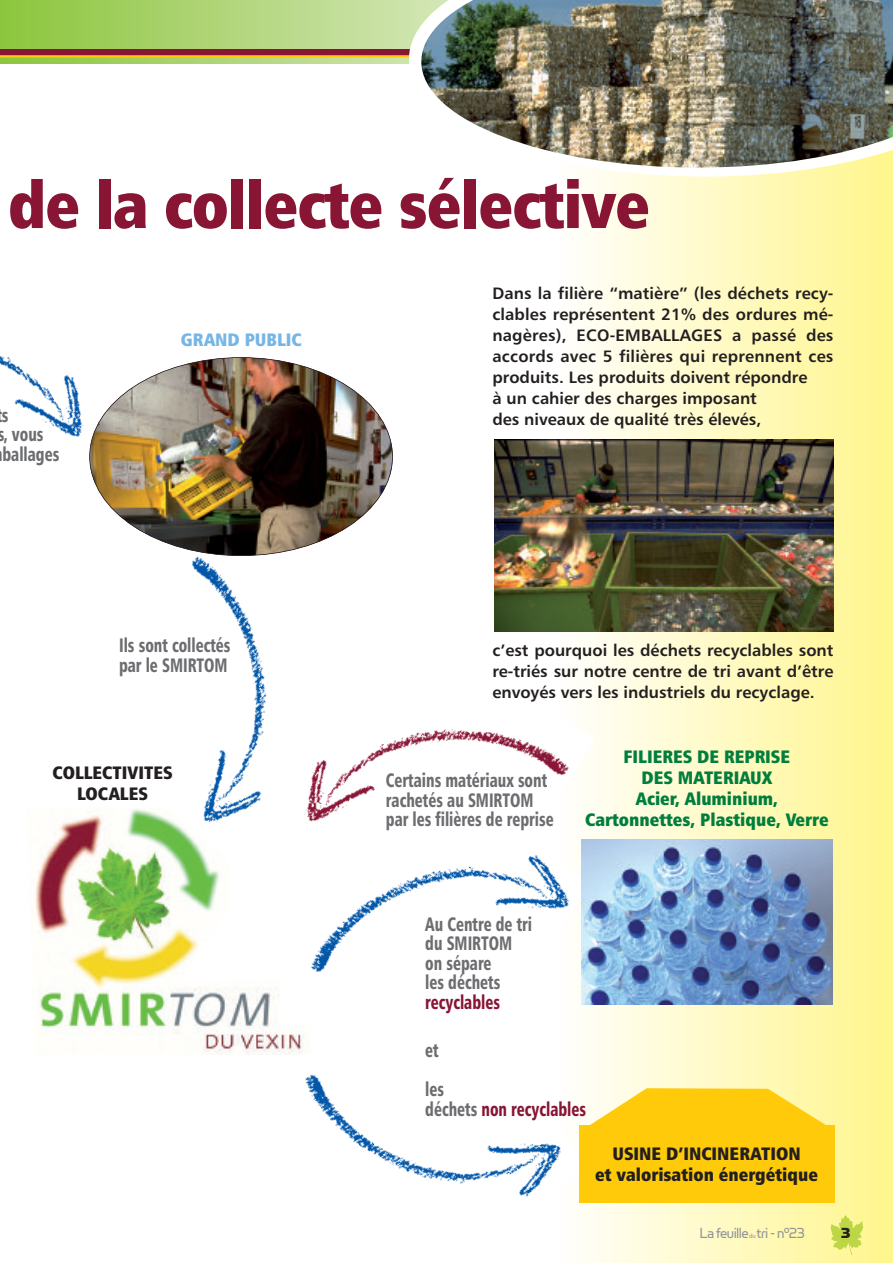
<style>
.page{position:relative;width:893px;height:1263px;background:#fff}
.page>*{position:absolute;margin:0;border:0;box-sizing:border-box;transform-origin:0 0}
.t1{font:65.4px "Humanist 777 BT Extra Black Cond B";letter-spacing:-.02em;color:#881534}
.t2{font:19.5px/19.5px "Humanist 777 BT Black Condensed B";color:#6c6d70;scale:.8 1}
.t3{font:19.5px "Humanist 777 BT Black Condensed B";color:#881534;scale:.8 1}
.t4{font:18px/21px "Humanist 777 BT Extra Black Cond B";color:#007e3d;text-align:center}
.t5{font:18px/21px "Humanist 777 BT Extra Black Cond B";color:#231f20;text-align:center}
.t6{font:18px "Humanist 777 BT Extra Black Cond B";color:#77b6e4}
.t7{font:16.5px/21px "Humanist 777 BT Bold B";color:#231f20}
.t8{font:16.5px "Simian Display Orangutan";letter-spacing:-.035em;color:#939598;scale:.93 1}
.t9{font:16.5px "Simian Display Chimpanzee";color:#231f20}
.s1{color:#6c6d70}
.s2{font-size:7.5px}
</style>
<div class="page">
<div style="left:559px;top:0;width:334px;height:1263px;background:linear-gradient(to right,#fffefd,#fef58b)"></div>
<img style="left:0;top:355px;width:112px;height:142px">
<img style="left:156px;top:539px;width:170px;height:268px">
<img style="left:307px;top:1085px;width:281px;height:178px">
<img style="left:280px;top:617px;width:315px;height:222px">
<svg style="left:0;top:0;width:409px;height:64px;background:#add473"></svg>
<div style="left:0;top:49px;width:823px;height:6px;background:#881534"></div>
<hr style="left:0;top:55px;width:794px;height:2px;background:#feca0a">
<svg style="left:409px;top:0;width:484px;height:177px"></svg>
<img style="left:421px;top:0;width:472px;height:168px">
<svg style="left:830px;top:1215px;width:33px;height:39px"></svg>
<img style="left:90px;top:358px;width:302px;height:198px;border-radius:50%">
<img style="left:494px;top:440px;width:339px;height:192px">
<img style="left:32px;top:807px;width:260px;height:248px">
<img style="left:292px;top:774px;width:298px;height:311px">
<svg style="left:583px;top:1088px;width:250px;height:37px;background:#fed842"></svg>
<div style="left:579px;top:1125px;width:255px;height:78px;background:#feca0a"></div>
<img style="left:582px;top:839px;width:251px;height:165px">
<h1 class="t1" style="left:8px;top:179px;width:644px">de la collecte sélective</h1>
<p class="t2" style="left:-3px;top:407px;width:79px">s<br>s, vous ballages</p>
<p class="t6" style="left:181px;top:333px;width:122px">GRAND PUBLIC</p>
<p class="t2" style="left:119px;top:637px;width:141px">Ils sont collectés par le SMIRTOM</p>
<p class="t5" style="left:53px;top:764px;width:122px">COLLECTIVITES<br>LOCALES</p>
<p class="t7" style="left:492px;top:284px;width:343px">Dans la filière “matière” (les déchets recy&shy;clables représentent 21% des ordures mé&shy;nagères), ECO-EMBALLAGES a passé des accords avec 5 filières qui reprennent ces produits. Les produits doivent répondre<br>à un cahier des charges imposant<br>des niveaux de qualité très élevés,</p>
<p class="t7" style="left:492px;top:641px;width:343px;text-align:justify">c’est pourquoi les déchets recyclables sont re-triés sur notre centre de tri avant d’être envoyés vers les industriels du recyclage.</p>
<p class="t2" style="left:386px;top:772px;width:211px">Certains matériaux sont rachetés au SMIRTOM par les filières de reprise</p>
<p class="t4" style="left:585px;top:748px;width:245px">FILIERES DE REPRISE<br>DES MATERIAUX<br>Acier, Aluminium,<br>Cartonnettes, Plastique, Verre</p>
<p class="t2" style="left:425px;top:916px;width:135px">Au Centre de tri du SMIRTOM on sépare<br>les déchets</p>
<p class="t3" style="left:425px;top:994px;width:95px">recyclables</p>
<p class="t2" style="left:425px;top:1032px;width:25px;line-height:39px">et les</p>
<p class="t3" style="left:425px;top:1101px;width:203px"><span class="s1">déchets</span> non recyclables</p>
<p class="t5" style="left:595px;top:1144px;width:224px">USINE D’INCINERATION<br>et valorisation énergétique</p>
<p class="t8" style="left:700px;top:1222px;width:115px">Lafeuille<span class="s2">du</span>tri-n°23</p>
<p class="t9" style="left:841px;top:1222px;width:11px">3</p>
</div>
